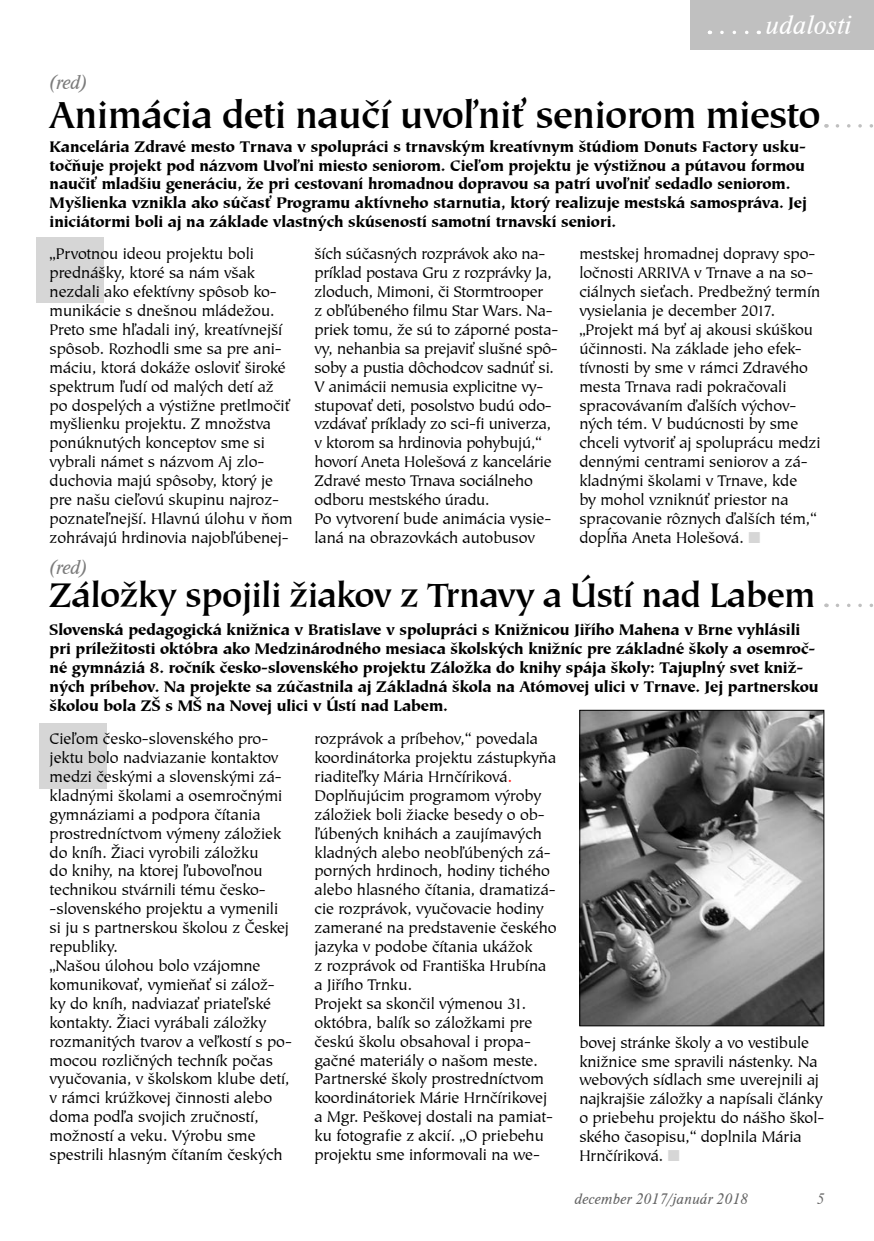
<style>
.page{position:relative;width:874px;height:1241px;background:#fff}
.page>*{position:absolute;margin:0;border:0;box-sizing:border-box;transform-origin:0 0}
.Nadpis_hlavny{font:500 38.5px "Tiepolo Itc T";color:#000}
.Nadpis_hlavny-2{font:500 35px "Tiepolo Itc T";color:#000}
.t1{font:28px "Timeless T Ligh Ital";color:#fff}
.autor{font:21px "Timeless T Ligh Ital";letter-spacing:-.03em;color:#7c7c7c}
.bezny_txt_9{font:15.75px/18.9px "Tiepolo Itc T";color:#000}
.perex{font:15.75px/18.9px "Tiepolo Itc T Blac";color:#000}
.t2{font:15.75px "Timeless T Ligh Ital";color:#636363}
.s1{color:#f00}
</style>
<div class="page">
<div style="left:689px;top:0;width:184px;height:50px;background:#c0c0c0"></div>
<svg style="left:709px;top:31px;width:50px;height:3px"></svg>
<div style="left:36px;top:237px;width:67px;height:66px;background:#d6d6d6"></div>
<div style="left:39px;top:722px;width:67px;height:66px;background:#d6d6d6"></div>
<img style="left:581px;top:711px;width:240px;height:313px">
<div style="left:579px;top:709px;width:244px;height:317px;border:1px solid #000"></div>
<svg style="left:825px;top:124px;width:48px;height:4px"></svg>
<svg style="left:825px;top:603px;width:48px;height:4px"></svg>
<p class="autor" style="left:50px;top:70px;width:38px">(red)</p>
<p class="t1" style="left:764px;top:9px;width:88px">udalosti</p>
<p class="Nadpis_hlavny" style="left:50px;top:89px;width:771px">Animácia deti naučí uvoľniť seniorom miesto</p>
<p class="perex" style="left:50px;top:137px;width:758px">Kancelária Zdravé mesto Trnava v spolupráci s trnavským kreatívnym štúdiom Donuts Factory usku&shy;točňuje projekt pod názvom Uvoľni miesto seniorom. Cieľom projektu je výstižnou a pútavou formou naučiť mladšiu generáciu, že pri cestovaní hromadnou dopravou sa patrí uvoľniť sedadlo seniorom.<br>Myšlienka vznikla ako súčasť Programu aktívneho starnutia, ktorý realizuje mestská samospráva. Jej iniciátormi boli aj na základe vlastných skúseností samotní trnavskí seniori.</p>
<p class="bezny_txt_9" style="left:50px;top:244px;width:244px">„Prvotnou ideou projektu boli prednášky, ktoré sa nám však nezdali ako efektívny spôsob ko&shy;munikácie s dnešnou mládežou.<br>Preto sme hľadali iný, kreatívnejší spôsob. Rozhodli sme sa pre ani&shy;máciu, ktorá dokáže osloviť široké spektrum ľudí od malých detí až po dospelých a výstižne pretlmočiť myšlienku projektu. Z množstva ponúknutých konceptov sme si vybrali námet s názvom Aj zlo&shy;duchovia majú spôsoby, ktorý je pre našu cieľovú skupinu najroz&shy;poznateľnejší. Hlavnú úlohu v ňom zohrávajú hrdinovia najobľúbenej-</p>
<p class="bezny_txt_9" style="left:314px;top:244px;width:245px">ších súčasných rozprávok ako na&shy;príklad postava Gru z rozprávky Ja, zloduch, Mimoni, či Stormtrooper<br>z obľúbeného filmu Star Wars. Na&shy;priek tomu, že sú to záporné posta&shy;vy, nehanbia sa prejaviť slušné spô&shy;soby a pustia dôchodcov sadnúť si.<br>V animácii nemusia explicitne vy&shy;stupovať deti, posolstvo budú odo&shy;vzdávať príklady zo sci-fi univerza, v ktorom sa hrdinovia pohybujú,“ hovorí Aneta Holešová z kancelárie Zdravé mesto Trnava sociálneho odboru mestského úradu.</p>
<p class="bezny_txt_9" style="left:314px;top:509px;width:238px">Po vytvorení bude animácia vysie&shy;laná na obrazovkách autobusov</p>
<p class="bezny_txt_9" style="left:579px;top:244px;width:242px">mestskej hromadnej dopravy spo&shy;ločnosti ARRIVA v Trnave a na so&shy;ciálnych sieťach. Predbežný termín vysielania je december 2017.</p>
<p class="bezny_txt_9" style="left:579px;top:320px;width:242px">„Projekt má byť aj akousi skúškou účinnosti. Na základe jeho efek&shy;tívnosti by sme v rámci Zdravého mesta Trnava radi pokračovali spracovávaním ďalších výchov&shy;ných tém. V budúcnosti by sme chceli vytvoriť aj spoluprácu medzi dennými centrami seniorov a zá&shy;kladnými školami v Trnave, kde<br>by mohol vzniknúť priestor na spracovanie rôznych ďalších tém,“ dopĺňa Aneta Holešová.</p>
<p class="autor" style="left:50px;top:555px;width:38px">(red)</p>
<p class="Nadpis_hlavny-2" style="left:50px;top:571px;width:766px">Záložky spojili žiakov z Trnavy a Ústí nad Labem</p>
<p class="perex" style="left:50px;top:620px;width:770px">Slovenská pedagogická knižnica v Bratislave v spolupráci s Knižnicou Jiřího Mahena v Brne vyhlásili pri príležitosti októbra ako Medzinárodného mesiaca školských knižníc pre základné školy a osemroč&shy;né gymnáziá 8. ročník česko-slovenského projektu Záložka do knihy spája školy: Tajuplný svet kniž&shy;ných príbehov. Na projekte sa zúčastnila aj Základná škola na Atómovej ulici v Trnave. Jej partnerskou školou bola ZŠ s MŠ na Novej ulici v Ústí nad Labem.</p>
<p class="bezny_txt_9" style="left:50px;top:729px;width:241px">Cieľom česko-slovenského pro&shy;jektu bolo nadviazanie kontaktov medzi českými a slovenskými zá&shy;kladnými školami a osemročnými gymnáziami a podpora čítania prostredníctvom výmeny záložiek do kníh. Žiaci vyrobili záložku<br>do knihy, na ktorej ľubovoľnou technikou stvárnili tému česko--slovenského projektu a vymenili si ju s partnerskou školou z Českej republiky.</p>
<p class="bezny_txt_9" style="left:50px;top:955px;width:244px">„Našou úlohou bolo vzájomne komunikovať, vymieňať si zálož&shy;ky do kníh, nadviazať priateľské kontakty. Žiaci vyrábali záložky rozmanitých tvarov a veľkostí s po&shy;mocou rozličných techník počas vyučovania, v školskom klube detí, v rámci krúžkovej činnosti alebo doma podľa svojich zručností, možností a veku. Výrobu sme spestrili hlasným čítaním českých</p>
<p class="bezny_txt_9" style="left:314px;top:729px;width:243px">rozprávok a príbehov,“ povedala koordinátorka projektu zástupkyňa riaditeľky Mária Hrnčíriková<span class="s1">.</span></p>
<p class="bezny_txt_9" style="left:314px;top:785px;width:243px">Doplňujúcim programom výroby záložiek boli žiacke besedy o ob&shy;ľúbených knihách a zaujímavých kladných alebo neobľúbených zá&shy;porných hrdinoch, hodiny tichého alebo hlasného čítania, dramatizá&shy;cie rozprávok, vyučovacie hodiny zamerané na predstavenie českého jazyka v podobe čítania ukážok<br>z rozprávok od Františka Hrubína a Jiřího Trnku.</p>
<p class="bezny_txt_9" style="left:314px;top:993px;width:240px">Projekt sa skončil výmenou 31. októbra, balík so záložkami pre českú školu obsahoval i propa&shy;gačné materiály o našom meste.<br>Partnerské školy prostredníctvom koordinátoriek Márie Hrnčírikovej a Mgr. Peškovej dostali na pamiat&shy;ku fotografie z akcií. „O priebehu projektu sme informovali na we-</p>
<p class="bezny_txt_9" style="left:579px;top:1032px;width:246px">bovej stránke školy a vo vestibule knižnice sme spravili nástenky. Na webových sídlach sme uverejnili aj najkrajšie záložky a napísali články o priebehu projektu do nášho škol&shy;ského časopisu,“ doplnila Mária<br>Hrnčíriková.</p>
<p class="t2" style="left:574px;top:1189px;width:175px">december 2017/január 2018</p>
<p class="t2" style="left:816px;top:1189px;width:9px">5</p>
</div>
